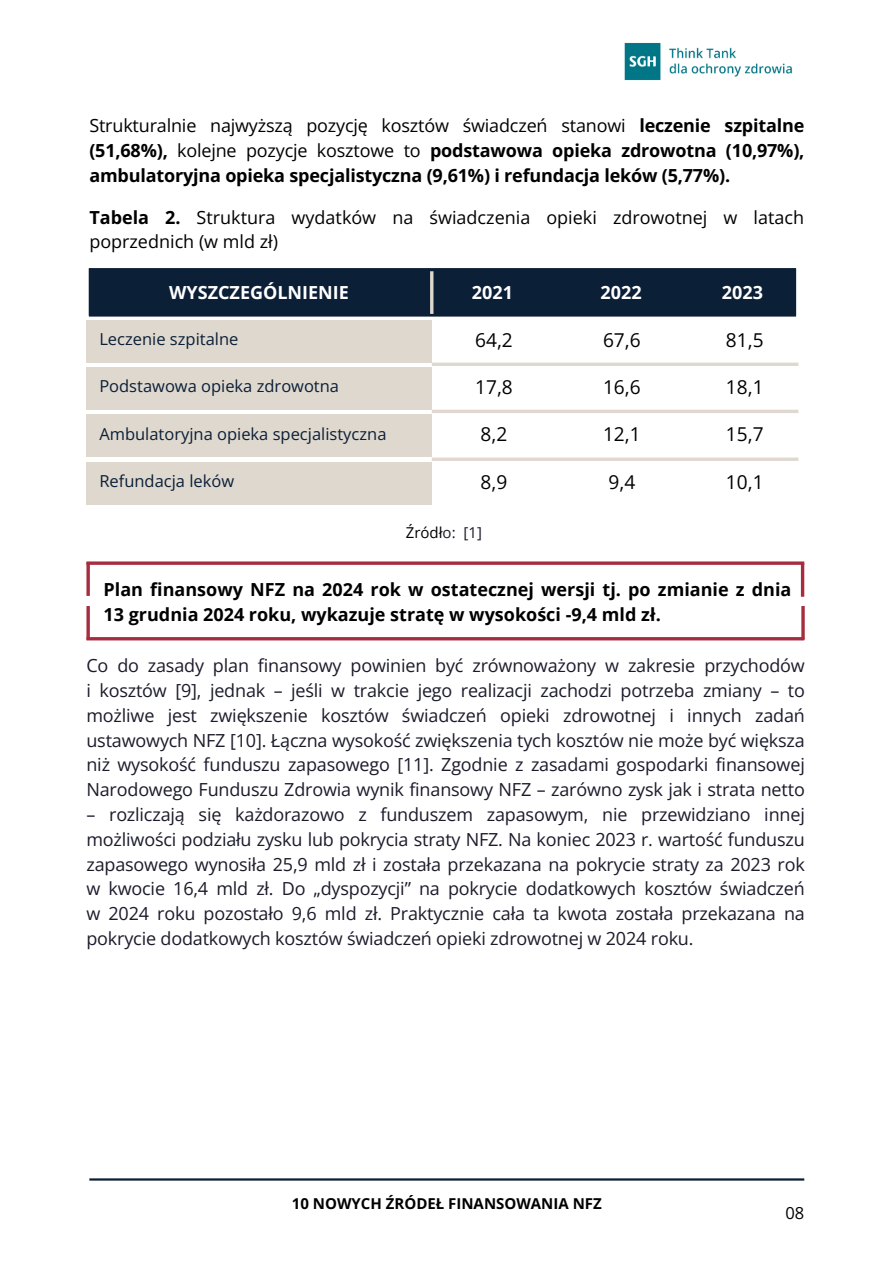
<style>
.page{position:relative;width:894px;height:1264px;background:#fff}
.page>*{position:absolute;margin:0;border:0;box-sizing:border-box;transform-origin:0 0}
.t1{font:19.05px "Open Sans";color:#000}
.t2{font:18px/24.8px "Open Sans";letter-spacing:-.01em;color:#1b1b2b;text-align:justify}
.t3{font:700 18px/24.8px "Open Sans";color:#000;text-align:justify}
.t4{font:18px/24.8px "Open Sans";color:#000}
.t5{font:700 18px "Open Sans";color:#fff}
.t6{font:16.5px "Open Sans";color:#0b1f37}
.t7{font:16.5px "Open Sans";color:#000}
.t8{font:700 15px "Open Sans";color:#000}
.t9{font:15px "Open Sans";color:#000}
.s1{font-weight:400}
.s2{font-weight:700}
.s3{color:#1b1b2b}
</style>
<div class="page">
<img style="left:624px;top:42px;width:169px;height:39px">
<hr style="left:89px;top:1178px;width:715px;height:2px;background:#0b1f37">
<div style="left:88px;top:268px;width:709px;height:49px;background:#0b1f37"></div>
<hr style="left:430px;top:271px;width:3px;height:43px;background:#ded8ce">
<div style="left:86px;top:320px;width:345px;height:42px;background:#ded8ce"></div>
<div style="left:86px;top:367px;width:345px;height:42px;background:#ded8ce"></div>
<svg style="left:431px;top:362px;width:367px;height:4px"></svg>
<hr style="left:431px;top:410px;width:367px;height:3px;background:#ded8ce">
<div style="left:86px;top:462px;width:345px;height:42px;background:#ded8ce"></div>
<div style="left:86px;top:415px;width:345px;height:42px;background:#ded8ce"></div>
<svg style="left:432px;top:457px;width:366px;height:4px"></svg>
<svg style="left:800px;top:565px;width:4px;height:31px"></svg>
<svg style="left:86px;top:565px;width:4px;height:31px"></svg>
<svg style="left:86px;top:561px;width:718px;height:4px;fill:#a62d3d"></svg>
<svg style="left:86px;top:606px;width:4px;height:31px"></svg>
<hr style="left:801px;top:606px;width:3px;height:33px;background:#a62d3d">
<hr style="left:86px;top:637px;width:718px;height:3px;background:#a62d3d">
<h3 class="t3" style="left:89px;top:113px;width:716px"><span class="s1">Strukturalnie najwyższą pozycję kosztów świadczeń stanowi</span> leczenie szpitalne (51,68%), <span class="s1">kolejne pozycje kosztowe to</span> podstawowa opieka zdrowotna (10,97%), ambulatoryjna opieka specjalistyczna (9,61%) i refundacja leków (5,77%).</h3>
<h3 class="t4" style="left:89px;top:204px;width:716px"><span class="s2">Tabela 2.</span> Struktura wydatków na świadczenia opieki zdrowotnej w latach poprzednich (w mld zł)</h3>
<h2 class="t5" style="left:169px;top:280px;width:181px">WYSZCZEGÓLNIENIE</h2>
<h2 class="t5" style="left:472px;top:280px;width:43px">2021</h2>
<h2 class="t5" style="left:600px;top:280px;width:43px">2022</h2>
<h1 class="t5" style="left:721px;top:280px;width:43px">2023</h1>
<p class="t6" style="left:99px;top:327px;width:140px">Leczenie szpitalne</p>
<h3 class="t1" style="left:475px;top:326px;width:39px">64,2</h3>
<h3 class="t1" style="left:603px;top:326px;width:39px">67,6</h3>
<h3 class="t1" style="left:725px;top:326px;width:39px">81,5</h3>
<p class="t6" style="left:99px;top:374px;width:241px">Podstawowa opieka zdrowotna</p>
<p class="t1" style="left:475px;top:373px;width:39px">17,8</p>
<h3 class="t1" style="left:603px;top:373px;width:39px">16,6</h3>
<h3 class="t1" style="left:725px;top:373px;width:39px">18,1</h3>
<h3 class="t6" style="left:99px;top:422px;width:288px">Ambulatoryjna opieka specjalistyczna</h3>
<h3 class="t1" style="left:480px;top:421px;width:28px">8,2</h3>
<p class="t1" style="left:603px;top:421px;width:39px">12,1</p>
<p class="t1" style="left:725px;top:421px;width:39px">15,7</p>
<h3 class="t6" style="left:99px;top:469px;width:136px">Refundacja leków</h3>
<p class="t1" style="left:480px;top:468px;width:28px">8,9</p>
<p class="t1" style="left:608px;top:468px;width:28px">9,4</p>
<h3 class="t1" style="left:725px;top:468px;width:39px">10,1</h3>
<p class="t9" style="left:405px;top:522px;width:78px">Źródł<span class="s3">o: [1]</span></p>
<h3 class="t3" style="left:103px;top:577px;width:689px">Plan finansowy NFZ na 2024 rok w ostatecznej wersji tj. po zmianie z dnia<br>13 grudnia 2024 roku, wykazuje stratę w wysokości -9,4 mld zł.</h3>
<h3 class="t2" style="left:86px;top:653px;width:719px">Co do zasady plan finansowy powinien być zrównoważony w zakresie przychodów i kosztów [9], jednak – jeśli w trakcie jego realizacji zachodzi potrzeba zmiany – to możliwe jest zwiększenie kosztów świadczeń opieki zdrowotnej i innych zadań ustawowych NFZ [10]. Łączna wysokość zwiększenia tych kosztów nie może być większa niż wysokość funduszu zapasowego [11]. Zgodnie z zasadami gospodarki finansowej Narodowego Funduszu Zdrowia wynik finansowy NFZ – zarówno zysk jak i strata netto</h3>
<h3 class="t2" style="left:86px;top:801px;width:719px">– rozliczają się każdorazowo z funduszem zapasowym, nie przewidziano innej możliwości podziału zysku lub pokrycia straty NFZ. Na koniec 2023 r. wartość funduszu zapasowego wynosiła 25,9 mld zł i została przekazana na pokrycie straty za 2023 rok w kwocie 16,4 mld zł. Do „dyspozycji” na pokrycie dodatkowych kosztów świadczeń w 2024 roku pozostało 9,6 mld zł. Praktycznie cała ta kwota została przekazana na pokrycie dodatkowych kosztów świadczeń opieki zdrowotnej w 2024 roku.</h3>
<h3 class="t8" style="left:292px;top:1192px;width:311px">10 NOWYCH ŹRÓDEŁ FINANSOWANIA NFZ</h3>
<p class="t7" style="left:785px;top:1201px;width:20px">08</p>
</div>
